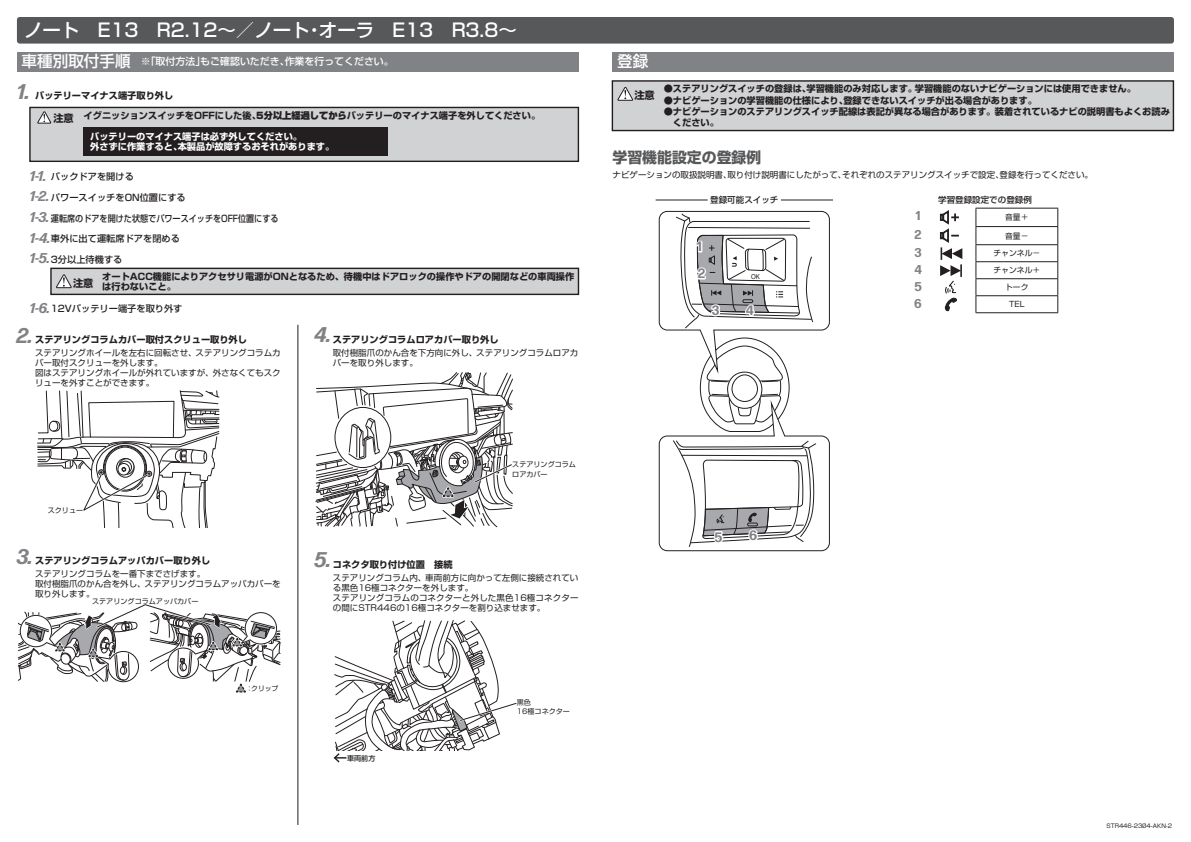
<style>
.page{position:relative;width:1191px;height:842px;background:#fff}
.page>*{position:absolute;margin:0;border:0;box-sizing:border-box;transform-origin:0 0}
.t1{font:italic 700 21.3px "Forma DJR Deck";color:#808285}
.t2{font:500 18.4px "Shin Go Pro";color:#fff}
.t3{font:500 15.6px "Shin Go Pro";color:#fff}
.t4{font:700 14.9px "Shin Go Pro";color:#57585a}
.t5{font:italic 700 14.2px/20.6px "Forma DJR Deck";color:#808285}
.t6{font:700 13.6px/26.9px "Forma DJR Micro";color:#808285}
.t7{font:700 12.8px "Forma DJR Micro";color:#808285}
.t8{font:700 10.2px "Shin Go Pro";color:#231f20}
.t9{font:500 9.9px "Shin Go Pro";color:#fff}
.t10{font:700 9.2px/11.3px "Shin Go Pro";color:#231f20}
.t11{font:500 9.2px "Shin Go Pro";color:#231f20}
.t12{font:700 9.2px/9.9px "Shin Go Pro";color:#fff}
.t13{font:500 9.2px "Shin Go Pro";color:#231f20;scale:.88 1}
.t14{font:8.5px/9.9px "Shin Go Pro";color:#231f20}
.t15{font:500 8.5px "Shin Go Pro";color:#231f20}
.t16{font:7.8px "Shin Go Pro";color:#231f20}
.t17{font:7.1px/9.4px "Shin Go Pro";color:#231f20}
.t18{font:500 7.1px "Shin Go Pro";color:#231f20}
.t19{font:6.8px "Shin Go Pro";color:#231f20}
.t20{font:6.8px "Helvetica";color:#231f20;scale:.9 1}
.t21{font:5.7px "Shin Go Pro";color:#231f20}
.s1{font-weight:900}
</style>
<div class="page">
<div style="left:17px;top:17px;width:1157px;height:27px;background:#57585a;border-radius:3px"></div>
<div style="left:17px;top:52px;width:561px;height:19px;background:#808285"></div>
<div style="left:612px;top:52px;width:562px;height:19px;background:#808285"></div>
<hr style="left:975px;top:208px;width:83px;height:1px;background:#231f20">
<hr style="left:975px;top:226px;width:83px;height:1px;background:#231f20">
<hr style="left:975px;top:244px;width:83px;height:1px;background:#231f20">
<hr style="left:975px;top:261px;width:83px;height:1px;background:#231f20">
<hr style="left:975px;top:278px;width:83px;height:1px;background:#231f20">
<hr style="left:975px;top:295px;width:83px;height:1px;background:#231f20">
<svg style="left:1057px;top:208px;width:1px;height:104px"></svg>
<hr style="left:975px;top:312px;width:83px;height:1px;background:#231f20">
<svg style="left:975px;top:208px;width:1px;height:104px"></svg>
<svg style="left:940px;top:210px;width:22px;height:101px"></svg>
<svg style="left:37px;top:390px;width:182px;height:137px"></svg>
<svg style="left:18px;top:604px;width:262px;height:89px"></svg>
<svg style="left:315px;top:372px;width:198px;height:156px"></svg>
<hr style="left:298px;top:325px;width:1px;height:500px;background:#231f20">
<svg style="left:50px;top:267px;width:530px;height:29px;background:#c1c1c3"></svg>
<svg style="left:29px;top:106px;width:551px;height:56px;background:#c1c2c4"></svg>
<div style="left:84px;top:128px;width:304px;height:28px;background:#231f20"></div>
<svg style="left:333px;top:620px;width:184px;height:143px"></svg>
<svg style="left:611px;top:80px;width:563px;height:52px;background:#c7c8c9"></svg>
<svg style="left:658px;top:210px;width:172px;height:342px"></svg>
<hr style="left:655px;top:200px;width:52px;height:1px;background:#231f20">
<hr style="left:781px;top:200px;width:52px;height:1px;background:#231f20">
<h2 class="t2" style="left:24px;top:15px;width:287px">ノート　E13　R2.12～／ノート</h2>
<h2 class="t2" style="left:319px;top:15px;width:199px">オーラ　E13　R3.8~</h2>
<h2 class="t2" style="left:305px;top:15px;width:20px">・</h2>
<h3 class="t3" style="left:22px;top:49px;width:111px">車種別取付手順</h3>
<p class="t9" style="left:285px;top:53px;width:111px">作業を行ってください。</p>
<p class="t9" style="left:141px;top:53px;width:66px">※「取付方法」</p>
<p class="t9" style="left:200px;top:53px;width:91px">もご確認いただき、</p>
<h1 class="t1" style="left:17px;top:78px;width:14px">1.</h1>
<p class="t10" style="left:35px;top:89px;width:140px">バッテリーマイナス端子取り外し</p>
<p class="t8" style="left:53px;top:110px;width:22px">注意</p>
<p class="t10" style="left:84px;top:109px;width:458px">イグニッションスイッチをOFFにした後 <span class="s1">5</span>、<span class="s1">分以上経過してから</span>バッテリーのマイナス端子を外してください。</p>
<p class="t12" style="left:178px;top:131px;width:158px;text-indent:-88px">バッテリーのマイナス端子は必ず外してください。<br>本製品が故障するおそれがあります。</p>
<p class="t12" style="left:90px;top:141px;width:94px">外さずに作業すると、</p>
<p class="t11" style="left:51px;top:169px;width:84px">バックドアを開ける</p>
<p class="t11" style="left:51px;top:190px;width:136px">パワースイッチをON位置にする</p>
<p class="t13" style="left:51px;top:211px;width:260px">運転席のドアを開けた状態でパワースイッチをOFF位置にする</p>
<p class="t11" style="left:51px;top:231px;width:130px">車外に出て運転席ドアを閉める</p>
<p class="t11" style="left:51px;top:252px;width:73px">3分以上待機する</p>
<h3 class="t5" style="left:30px;top:165px;width:22px">1-1.<br>1-2.<br>1-3.<br>1-4.<br>1-5.</h3>
<h3 class="t5" style="left:30px;top:297px;width:22px">1-6.</h3>
<p class="t10" style="left:102px;top:270px;width:473px">オートACC機能によりアクセサリ電源がONとなるため、待機中はドアロックの操作やドアの開閉などの車両操作</p>
<p class="t8" style="left:73px;top:275px;width:22px">注意</p>
<p class="t10" style="left:102px;top:280px;width:75px">は行わないこと。</p>
<p class="t11" style="left:51px;top:301px;width:133px">12Vバッテリー端子を取り外す</p>
<h1 class="t1" style="left:17px;top:322px;width:17px">2.</h1>
<p class="t10" style="left:35px;top:333px;width:213px">ステアリングコラムカバー取付スクリュー取り外し</p>
<p class="t14" style="left:35px;top:347px;width:247px">ステアリングホイールを左右に回転させ、ステアリングコラムカバー取付スクリューを外します。<br>図はステアリングホイールが外れていますが、外さなくてもスクリューを外すことができます。</p>
<p class="t17" style="left:48px;top:505px;width:37px">スクリュー</p>
<h1 class="t1" style="left:17px;top:542px;width:17px">3.</h1>
<p class="t10" style="left:35px;top:554px;width:177px">ステアリングコラムアッパカバー取り外し</p>
<p class="t14" style="left:35px;top:568px;width:247px">ステアリングコラムを一番下までさげます。<br>取付樹脂⽖のかん合を外し、ステアリングコラムアッパカバーを取り外します。</p>
<p class="t17" style="left:92px;top:596px;width:108px">ステアリングコラムアッパカバー</p>
<p class="t19" style="left:251px;top:682px;width:29px">クリップ</p>
<p class="t19" style="left:246px;top:682px;width:8px">：</p>
<h1 class="t1" style="left:315px;top:321px;width:18px">4.</h1>
<p class="t10" style="left:333px;top:333px;width:167px">ステアリングコラムロアカバー取り外し</p>
<p class="t14" style="left:333px;top:347px;width:247px">取付樹脂⽖のかん合を下方向に外し、ステアリングコラムロアカバーを取り外します。</p>
<h1 class="t1" style="left:315px;top:546px;width:18px">5.</h1>
<p class="t10" style="left:333px;top:558px;width:121px">コネクタ取り付け位置　接続</p>
<p class="t17" style="left:512px;top:459px;width:65px">ステアリングコラムロアカバー</p>
<p class="t14" style="left:333px;top:572px;width:247px">ステアリングコラム内、車両前方に向かって左側に接続されている黒色16極コネクターを外します。<br>ステアリングコラムのコネクターと外した黒色16極コネクターの間にSTR446の16極コネクターを割り込ませます。</p>
<p class="t18" style="left:347px;top:752px;width:30px">車両前方</p>
<p class="t17" style="left:517px;top:697px;width:55px">黒色<br>16極コネクター</p>
<h3 class="t3" style="left:617px;top:49px;width:33px">登録</h3>
<p class="t8" style="left:634px;top:87px;width:22px">注意</p>
<p class="t10" style="left:663px;top:82px;width:149px">●ステアリングスイッチの登録は、</p>
<p class="t10" style="left:915px;top:82px;width:223px">学習機能のないナビゲーションには使用できません。</p>
<p class="t10" style="left:806px;top:82px;width:112px">学習機能のみ対応します。</p>
<p class="t10" style="left:663px;top:94px;width:186px">●ナビゲーションの学習機能の仕様により、</p>
<p class="t10" style="left:673px;top:105px;width:498px;text-indent:-9px">●ナビゲーションのステアリングスイッチ配線は表記が異なる場合があります。装着されているナビの説明書もよくお読みください。</p>
<p class="t10" style="left:843px;top:94px;width:195px">登録できないスイッチが出る場合があります。</p>
<h3 class="t4" style="left:612px;top:145px;width:150px">学習機能設定の登録例</h3>
<p class="t14" style="left:842px;top:169px;width:163px">それぞれのステアリングスイッチで設定、</p>
<p class="t14" style="left:612px;top:169px;width:121px">ナビゲーションの取扱説明書、</p>
<p class="t14" style="left:999px;top:169px;width:95px">登録を行ってください。</p>
<p class="t14" style="left:727px;top:169px;width:121px">取り付け説明書にしたがって、</p>
<p class="t15" style="left:710px;top:193px;width:70px">登録可能スイッチ</p>
<h3 class="t6" style="left:696px;top:233px;width:10px">1<br>2</h3>
<h3 class="t6" style="left:712px;top:297px;width:9px">3</h3>
<p class="t20" style="left:751px;top:271px;width:11px">OK</p>
<h3 class="t6" style="left:746px;top:297px;width:10px">4</h3>
<h3 class="t6" style="left:714px;top:523px;width:9px">5</h3>
<h3 class="t6" style="left:749px;top:522px;width:10px">6</h3>
<p class="t15" style="left:938px;top:193px;width:95px">学習登録設定での登録例</p>
<h3 class="t7" style="left:915px;top:208px;width:7px">1</h3>
<p class="t16" style="left:1005px;top:211px;width:25px">音量＋</p>
<h3 class="t7" style="left:914px;top:226px;width:9px">2</h3>
<p class="t16" style="left:1005px;top:229px;width:25px">音量−</p>
<h3 class="t7" style="left:914px;top:244px;width:9px">3</h3>
<p class="t16" style="left:993px;top:247px;width:48px">チャンネル−</p>
<h3 class="t7" style="left:914px;top:261px;width:9px">4</h3>
<p class="t16" style="left:993px;top:264px;width:48px">チャンネル＋</p>
<h3 class="t7" style="left:914px;top:278px;width:9px">5</h3>
<p class="t16" style="left:1005px;top:281px;width:25px">トーク</p>
<h3 class="t7" style="left:914px;top:295px;width:9px">6</h3>
<p class="t16" style="left:1009px;top:298px;width:17px">TEL</p>
<p class="t21" style="left:1106px;top:821px;width:67px">STR446-2304-AKN-2</p>
</div>
